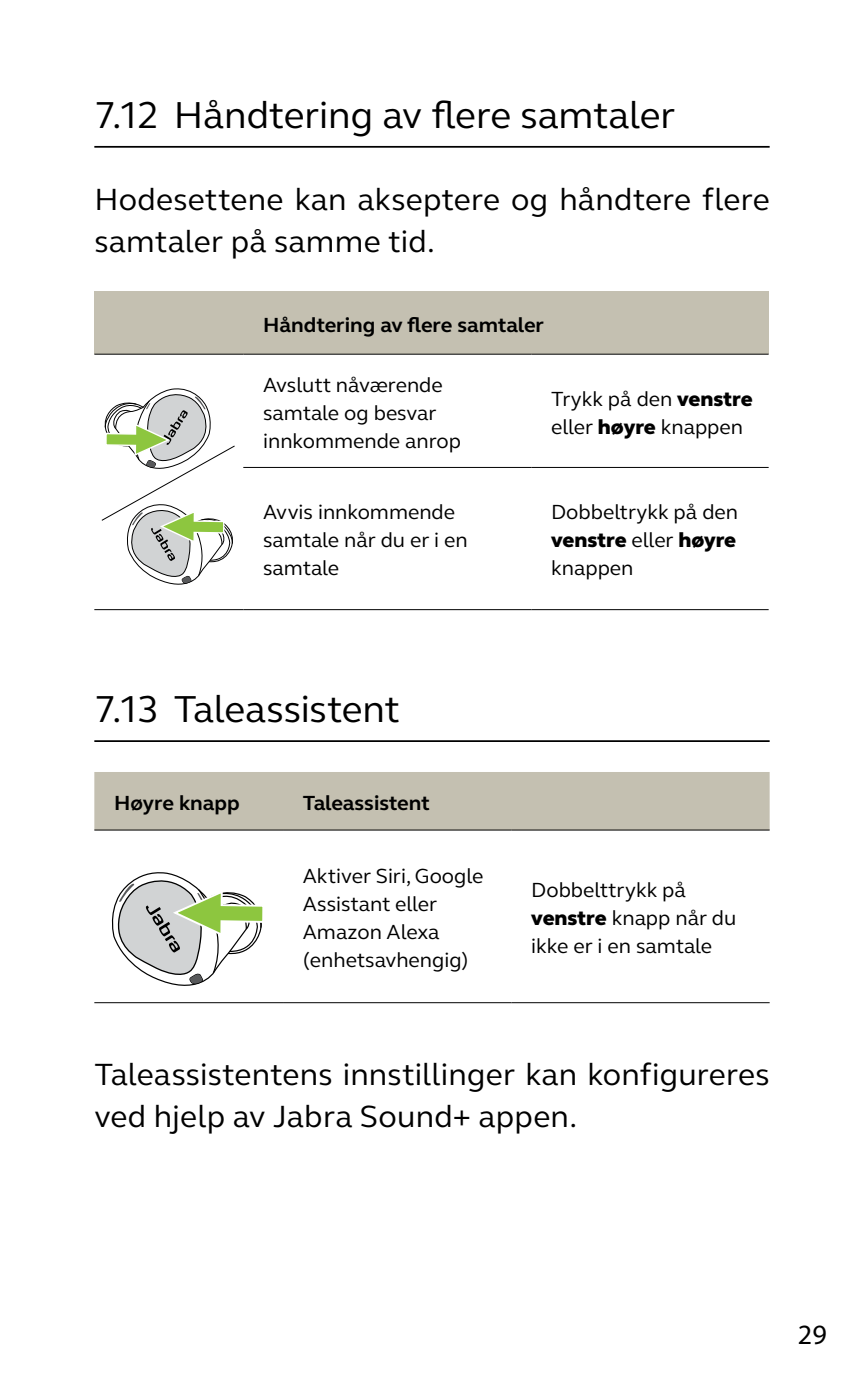
<style>
.page{position:relative;width:864px;height:1389px;background:#fff}
.page>*{position:absolute;margin:0;border:0;box-sizing:border-box;transform-origin:0 0}
.t1{font:38.5px "GN Elliot";letter-spacing:-.005em;color:#000}
.t2{font:31.5px/42px "GN Elliot";letter-spacing:.01em;color:#000}
.t3{font:28px "Myriad Pro";color:#000}
.t4{font:21px/28px "GN Elliot";color:#000}
.t5{font:700 21px "GN Elliot";color:#000}
.s1{font-weight:800}
</style>
<div class="page">
<hr style="left:94px;top:146px;width:675px;height:2px;background:#000">
<hr style="left:94px;top:740px;width:675px;height:2px;background:#000">
<div style="left:94px;top:291px;width:149px;height:63px;background:#c4c0b1"></div>
<div style="left:243px;top:291px;width:525px;height:63px;background:#c4c0b1"></div>
<hr style="left:94px;top:354px;width:149px;height:1px;background:#000">
<hr style="left:243px;top:354px;width:288px;height:1px;background:#000">
<hr style="left:531px;top:354px;width:237px;height:1px;background:#000">
<hr style="left:243px;top:467px;width:288px;height:1px;background:#000">
<hr style="left:531px;top:467px;width:237px;height:1px;background:#000">
<hr style="left:94px;top:609px;width:149px;height:1px;background:#000">
<hr style="left:243px;top:609px;width:288px;height:1px;background:#000">
<hr style="left:531px;top:609px;width:237px;height:1px;background:#000">
<svg style="left:101px;top:388px;width:134px;height:197px"></svg>
<div style="left:94px;top:772px;width:675px;height:57px;background:#c4c0b1"></div>
<hr style="left:283px;top:1002px;width:228px;height:1px;background:#000">
<hr style="left:511px;top:1002px;width:258px;height:1px;background:#000">
<hr style="left:283px;top:829px;width:228px;height:2px;background:#000">
<hr style="left:511px;top:829px;width:258px;height:2px;background:#000">
<hr style="left:94px;top:829px;width:189px;height:2px;background:#000">
<hr style="left:94px;top:1002px;width:189px;height:1px;background:#000">
<svg style="left:111px;top:872px;width:152px;height:114px"></svg>
<h1 class="t1" style="left:94px;top:89px;width:582px">7.12 Håndtering av flere samtaler</h1>
<h2 class="t2" style="left:94px;top:177px;width:676px">Hodesettene kan akseptere og håndtere flere samtaler på samme tid.</h2>
<p class="t5" style="left:263px;top:310px;width:282px">Håndtering av flere samtaler</p>
<p class="t4" style="left:263px;top:370px;width:199px">Avslutt nåværende samtale og besvar innkommende anrop</p>
<p class="t4" style="left:551px;top:384px;width:203px">Trykk på den <span class="s1">venstre </span>eller <span class="s1">høyre</span> knappen</p>
<p class="t4" style="left:263px;top:498px;width:206px">Avvis innkommende samtale når du er i en samtale</p>
<p class="t4" style="left:551px;top:498px;width:188px;text-align:justify">Dobbeltrykk på den <span class="s1">venstre</span> eller <span class="s1">høyre </span>knappen</p>
<h1 class="t1" style="left:94px;top:684px;width:307px">7.13 Taleassistent</h1>
<p class="t5" style="left:114px;top:789px;width:127px">Høyre knapp</p>
<p class="t5" style="left:303px;top:789px;width:128px">Taleassistent</p>
<p class="t4" style="left:303px;top:862px;width:182px">Aktiver Siri, Google<br>Assistant eller<br>Amazon Alexa (enhetsavhengig)</p>
<p class="t4" style="left:531px;top:876px;width:206px">Dobbelttrykk på <span class="s1">venstre</span> knapp når du ikke er i en samtale</p>
<h2 class="t2" style="left:94px;top:1052px;width:676px">Taleassistentens innstillinger kan konfigureres ved hjelp av Jabra Sound+ appen.</h2>
<h3 class="t3" style="left:797px;top:1317px;width:30px">29</h3>
</div>
